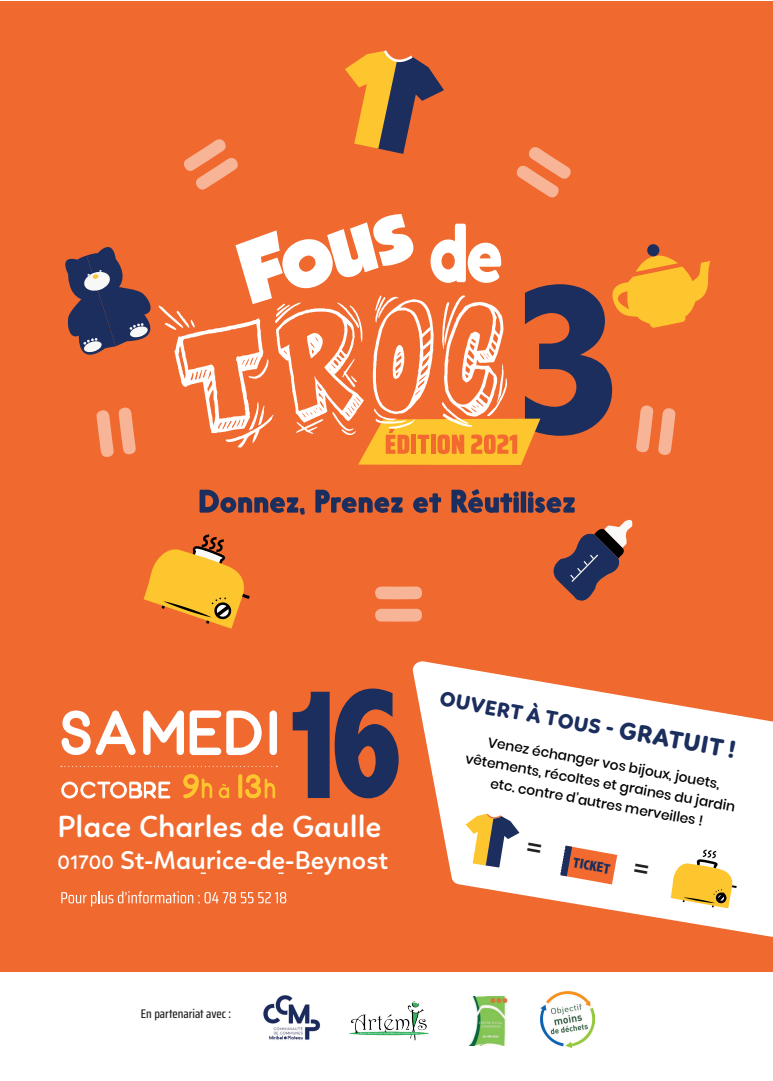
<style>
.page{position:relative;width:773px;height:1081px;background:#fff}
.page>*{position:absolute;margin:0;border:0;box-sizing:border-box;transform-origin:0 0}
.t1{font:600 31.25px "Linotte";color:#fff}
.t2{font:600 26.25px "Linotte";color:#fff}
.t3{font:800 21.25px "Linotte";color:#1b2e5d}
.t4{font:800 condensed 14.12px "Abadi";color:#1b2e5d;scale:1.04 1}
.t5{font:500 13.75px/20px "Poppins";color:#000;text-align:center}
.t6{font:500 12.5px "Saira Condensed";color:#231f20}
.s1{font-size:20px}
.s2{font-size:25px}
</style>
<div class="page">
<div style="left:0;top:2px;width:772px;height:970px;background:#f06a30"></div>
<img style="left:349px;top:1001px;width:80px;height:39px">
<img style="left:263px;top:995px;width:58px;height:45px">
<img style="left:540px;top:991px;width:54px;height:56px">
<img style="left:469px;top:996px;width:39px;height:49px">
<svg style="left:199px;top:490px;width:106px;height:25px"></svg>
<svg style="left:315px;top:490px;width:87px;height:23px"></svg>
<svg style="left:413px;top:493px;width:28px;height:20px"></svg>
<svg style="left:451px;top:489px;width:67px;height:24px"></svg>
<div style="left:520px;top:491px;width:6px;height:21px;background:#1b2e5d"></div>
<svg style="left:144px;top:534px;width:106px;height:95px"></svg>
<svg style="left:528px;top:491px;width:105px;height:110px"></svg>
<svg style="left:345px;top:50px;width:99px;height:104px"></svg>
<svg style="left:412px;top:661px;width:360px;height:276px;fill:#fff"></svg>
<svg style="left:61px;top:891px;width:225px;height:15px"></svg>
<svg style="left:61px;top:781px;width:109px;height:17px"></svg>
<svg style="left:62px;top:710px;width:74px;height:45px"></svg>
<svg style="left:143px;top:710px;width:41px;height:45px"></svg>
<svg style="left:190px;top:710px;width:71px;height:45px"></svg>
<div style="left:269px;top:710px;width:8px;height:45px;background:#fff;border-radius:4px"></div>
<svg style="left:183px;top:774px;width:29px;height:24px"></svg>
<svg style="left:219px;top:784px;width:10px;height:14px"></svg>
<svg style="left:238px;top:774px;width:4px;height:24px"></svg>
<svg style="left:245px;top:774px;width:30px;height:24px"></svg>
<svg style="left:200px;top:872px;width:6px;height:2px"></svg>
<svg style="left:278px;top:872px;width:6px;height:2px"></svg>
<svg style="left:61px;top:766px;width:216px;height:1px"></svg>
<svg style="left:292px;top:688px;width:106px;height:110px"></svg>
<svg style="left:465px;top:813px;width:54px;height:54px;background:#bdb295"></svg>
<svg style="left:670px;top:849px;width:66px;height:59px;background:#eed285"></svg>
<svg style="left:560px;top:845px;width:57px;height:39px"></svg>
<svg style="left:516px;top:147px;width:55px;height:51px"></svg>
<svg style="left:375px;top:586px;width:47px;height:36px"></svg>
<svg style="left:184px;top:139px;width:54px;height:51px"></svg>
<svg style="left:65px;top:214px;width:645px;height:251px"></svg>
<svg style="left:527px;top:843px;width:14px;height:10px"></svg>
<svg style="left:634px;top:863px;width:14px;height:10px"></svg>
<h1 class="t1" style="left:58px;top:808px;width:325px">Place Charles de Gaulle</h1>
<h2 class="t2" style="left:58px;top:844px;width:332px"><span class="s1">01700</span> St-Maurice-de-Beynost</h2>
<h3 class="t3" style="left:442px;top:686px;width:301px;rotate:10deg">OUVERT À TOUS - <span class="s2">GRATUIT !</span></h3>
<p class="t5" style="left:470px;top:729px;width:275px;rotate:10deg">Venez échanger vos bijoux, jouets, vêtements, récoltes et graines du jardin etc. contre d’autres merveilles !</p>
<p class="t4" style="left:574px;top:854px;width:38px;rotate:10deg">TICKET</p>
<p class="t6" style="left:141px;top:1004px;width:92px">En partenariat avec :</p>
</div>
